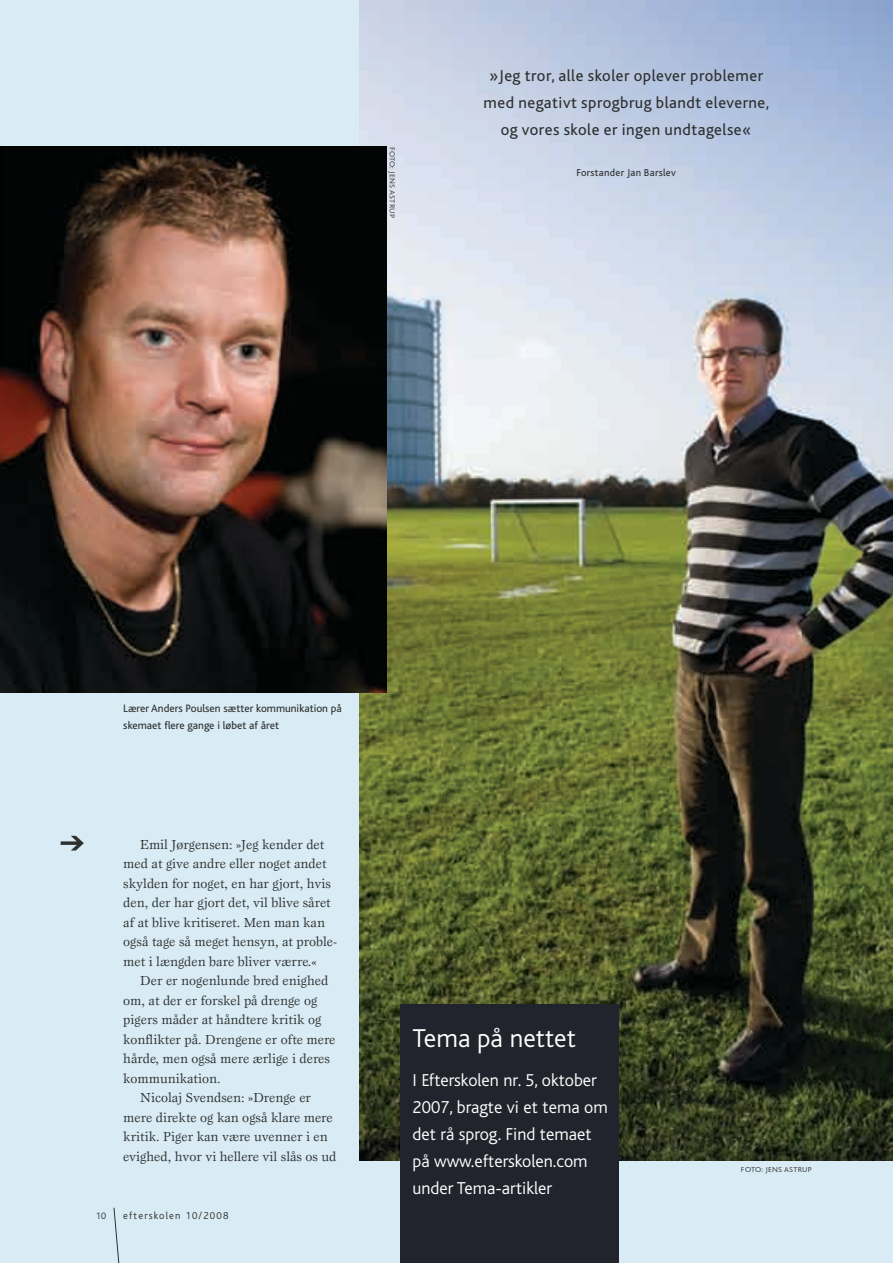
<style>
.page{position:relative;width:893px;height:1263px;background:#d9ebf4}
.page>*{position:absolute;margin:0;border:0;box-sizing:border-box;transform-origin:0 0}
.t1{font:300 27px "Bliss";color:#fff}
.t2{font:300 18px/27px "Bliss";color:#fff}
.t3{font:16.5px/27px "Bliss";letter-spacing:.03em;color:#2d3030;text-align:center}
.t4{font:13.5px/19.5px "Esprit";color:#2d3030}
.t5{font:11.25px/16.5px "Bliss";color:#2d3030}
.t6{font:10.5px "Bliss";letter-spacing:.03em;color:#2d3030}
.t7{font:300 10.5px "Bliss";letter-spacing:.11em;color:#2d3030}
.t8{font:300 9.75px "Bliss";color:#2d3030}
.t9{font:300 7.5px "Bliss";letter-spacing:.03em;color:#2d3030;scale:1.1 1}
</style>
<div class="page">
<svg style="left:113px;top:1207px;width:7px;height:56px"></svg>
<img style="left:359px;top:0;width:534px;height:1161px">
<img style="left:0;top:147px;width:387px;height:546px">
<div style="left:400px;top:1005px;width:219px;height:258px;background:#21242c"></div>
<p class="t9" style="left:396px;top:147px;width:65px;rotate:90deg">foto: Jens Astrup</p>
<p class="t3" style="left:484px;top:63px;width:287px">»Jeg tror, alle skoler oplever problemer med negativt sprogbrug blandt eleverne, og vores skole er ingen undtagelse«</p>
<p class="t6" style="left:576px;top:167px;width:101px">Forstander Jan Barslev</p>
<p class="t5" style="left:123px;top:701px;width:220px">Lærer Anders Poulsen sætter kommunikation på skemaet flere gange i løbet af året</p>
<p class="t4" style="left:123px;top:834px;width:215px;text-indent:17px">Emil Jørgensen: »Jeg kender det med at give andre eller noget andet skylden for noget, en har gjort, hvis den, der har gjort det, vil blive såret af at blive kritiseret. Men man kan også tage så meget hensyn, at proble&shy;met i længden bare bliver værre.«</p>
<p class="t4" style="left:140px;top:971px;width:190px">Der er nogenlunde bred enighed</p>
<p class="t4" style="left:123px;top:990px;width:195px">om, at der er forskel på drenge og</p>
<p class="t4" style="left:123px;top:1010px;width:199px">pigers måder at håndtere kritik og</p>
<p class="t4" style="left:123px;top:1029px;width:214px">konflikter på. Drengene er ofte mere</p>
<p class="t4" style="left:123px;top:1049px;width:208px">hårde, men også mere ærlige i deres</p>
<p class="t4" style="left:123px;top:1068px;width:99px">kommunikation.</p>
<p class="t4" style="left:140px;top:1088px;width:172px">Nicolaj Svendsen: »Drenge er</p>
<p class="t4" style="left:123px;top:1107px;width:211px">mere direkte og kan også klare mere</p>
<p class="t4" style="left:123px;top:1127px;width:206px">kritik. Piger kan være uvenner i en</p>
<p class="t4" style="left:123px;top:1146px;width:215px">evighed, hvor vi hellere vil slås os ud</p>
<p class="t8" style="left:96px;top:1211px;width:12px">10</p>
<p class="t7" style="left:123px;top:1210px;width:107px">efterskolen 10/2008</p>
<h1 class="t1" style="left:412px;top:1024px;width:165px">Tema på nettet</h1>
<h2 class="t2" style="left:412px;top:1067px;width:197px">I Efterskolen nr. 5, oktober<br>2007, bragte vi et tema om det rå sprog. Find temaet på www.efterskolen.com under Tema-artikler</h2>
<p class="t9" style="left:741px;top:1166px;width:30px">foto: Jens</p>
<p class="t9" style="left:784px;top:1166px;width:10px">Astrup</p>
</div>
